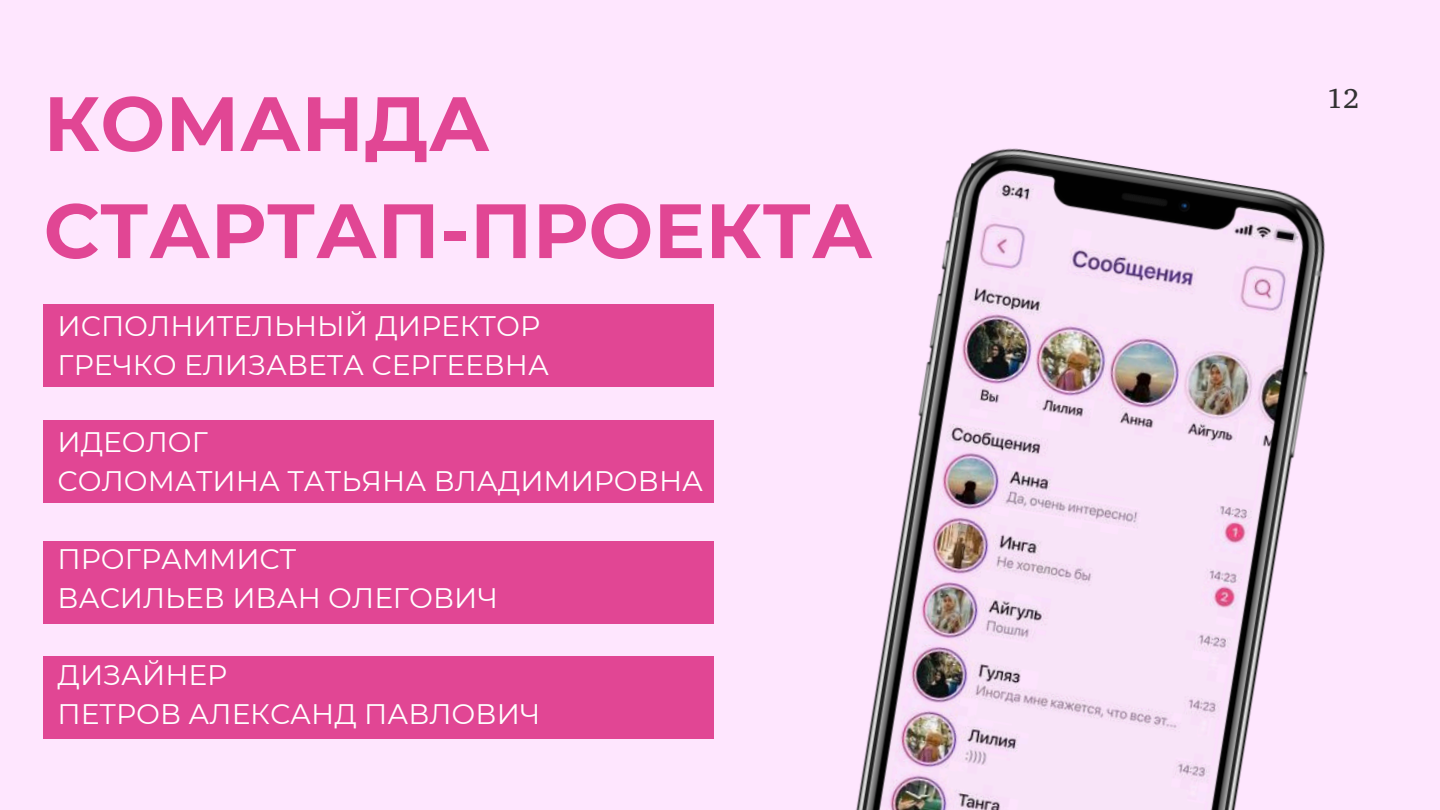
<style>
.page{position:relative;width:1440px;height:810px;background:#fee6fe}
.page>*{position:absolute;margin:0;border:0;box-sizing:border-box;transform-origin:0 0}
.t1{font:700 76.8px/107.1px "Montserrat";letter-spacing:.005em;color:#e14694}
.t2{font:28.2px "Montserrat";color:#fff}
.t3{font:28px "Veleka";color:#323232}
</style>
<div class="page">
<div style="left:44px;top:305px;width:670px;height:82px;background:#e14694"></div>
<div style="left:44px;top:420px;width:670px;height:83px;background:#e14694"></div>
<div style="left:44px;top:541px;width:670px;height:83px;background:#e14694"></div>
<div style="left:44px;top:656px;width:670px;height:83px;background:#e14694"></div>
<img style="left:614px;top:148px;width:711px;height:662px">
<p class="t1" style="left:44px;top:70px;width:831px">КОМАНДА<br>СТАРТАП-ПРОЕКТА</p>
<p class="t3" style="left:1327px;top:81px;width:33px">12</p>
<p class="t2" style="left:58px;top:309px;width:484px">ИСПОЛНИТЕЛЬНЫЙ ДИРЕКТОР</p>
<p class="t2" style="left:58px;top:347px;width:493px">ГРЕЧКО ЕЛИЗАВЕТА СЕРГЕЕВНА</p>
<p class="t2" style="left:58px;top:425px;width:152px">ИДЕОЛОГ</p>
<p class="t2" style="left:58px;top:464px;width:647px">СОЛОМАТИНА ТАТЬЯНА ВЛАДИМИРОВНА</p>
<p class="t2" style="left:58px;top:542px;width:240px">ПРОГРАММИСТ</p>
<p class="t2" style="left:58px;top:580px;width:442px">ВАСИЛЬЕВ ИВАН ОЛЕГОВИЧ</p>
<p class="t2" style="left:58px;top:658px;width:171px">ДИЗАЙНЕР</p>
<p class="t2" style="left:58px;top:697px;width:484px">ПЕТРОВ АЛЕКСАНД ПАВЛОВИЧ</p>
</div>
